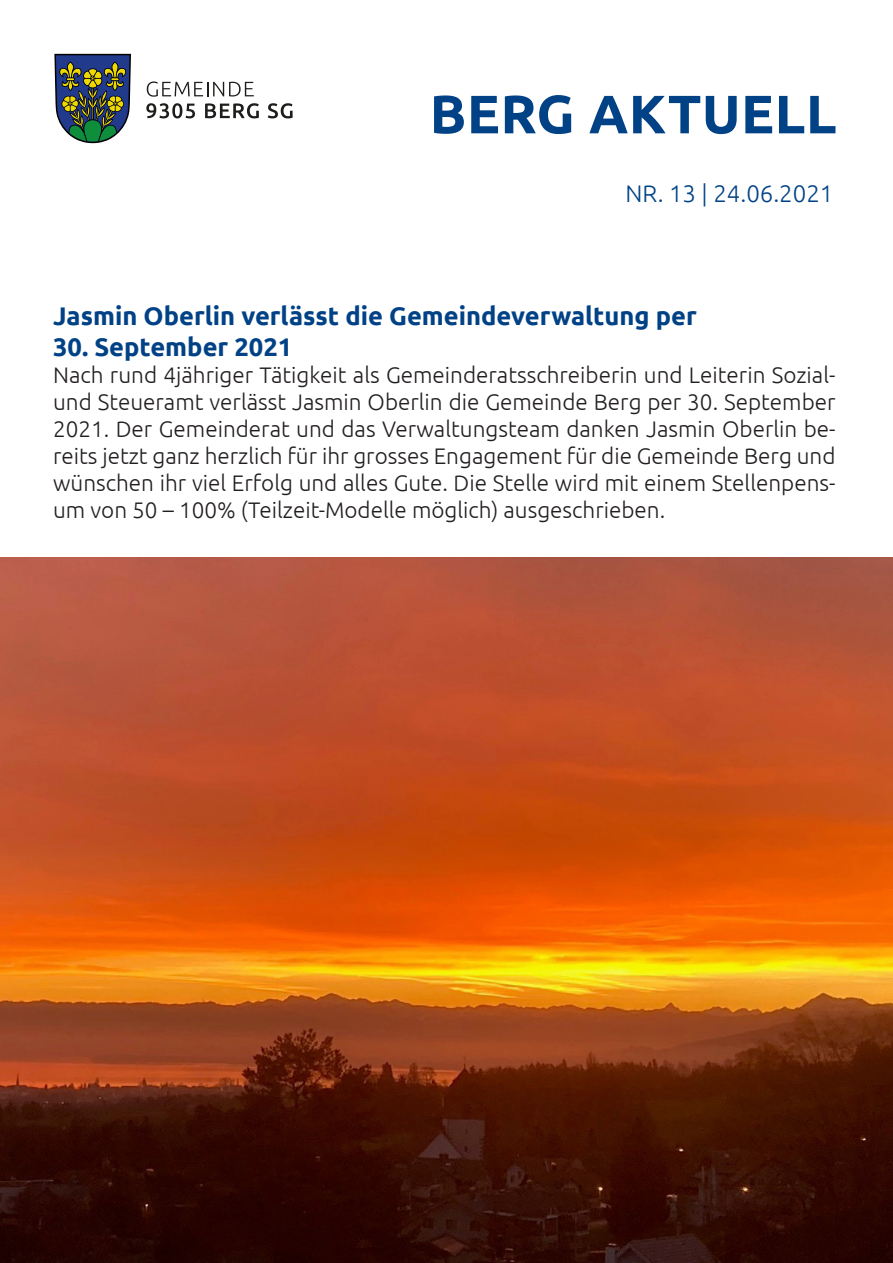
<style>
.page{position:relative;width:893px;height:1263px;background:#fff}
.page>*{position:absolute;margin:0;border:0;box-sizing:border-box;transform-origin:0 0}
.t1{font:700 54px "Ubuntu";letter-spacing:.01em;color:#014286}
.t2{font:700 25.5px "Ubuntu";color:#014286}
.t3{font:300 24px "Ubuntu";color:#014286}
.t4{font:300 22.5px/27px "Ubuntu";color:#231f20;text-align:justify}
</style>
<div class="page">
<svg style="left:147px;top:82px;width:107px;height:15px"></svg>
<svg style="left:146px;top:103px;width:49px;height:15px"></svg>
<svg style="left:205px;top:103px;width:54px;height:15px"></svg>
<svg style="left:268px;top:103px;width:25px;height:15px"></svg>
<svg style="left:54px;top:54px;width:77px;height:89px"></svg>
<img style="left:0;top:557px;width:893px;height:706px">
<p class="t1" style="left:430px;top:79px;width:408px">BERG AKTUELL</p>
<p class="t3" style="left:625px;top:179px;width:209px">NR. 13 | 24.06.2021</p>
<p class="t2" style="left:53px;top:299px;width:645px">Jasmin Oberlin verlässt die Gemeindeverwaltung per</p>
<p class="t2" style="left:53px;top:330px;width:241px">30. September 2021</p>
<p class="t4" style="left:53px;top:360px;width:784px">Nach rund 4jähriger Tätigkeit als Gemeinderatsschreiberin und Leiterin Sozial&shy;und Steueramt verlässt Jasmin Oberlin die Gemeinde Berg per 30. September 2021. Der Gemeinderat und das Verwaltungsteam danken Jasmin Oberlin be&shy;reits jetzt ganz herzlich für ihr grosses Engagement für die Gemeinde Berg und wünschen ihr viel Erfolg und alles Gute. Die Stelle wird mit einem Stellenpens&shy;um von 50 – 100% (Teilzeit-Modelle möglich) ausgeschrieben.</p>
</div>
